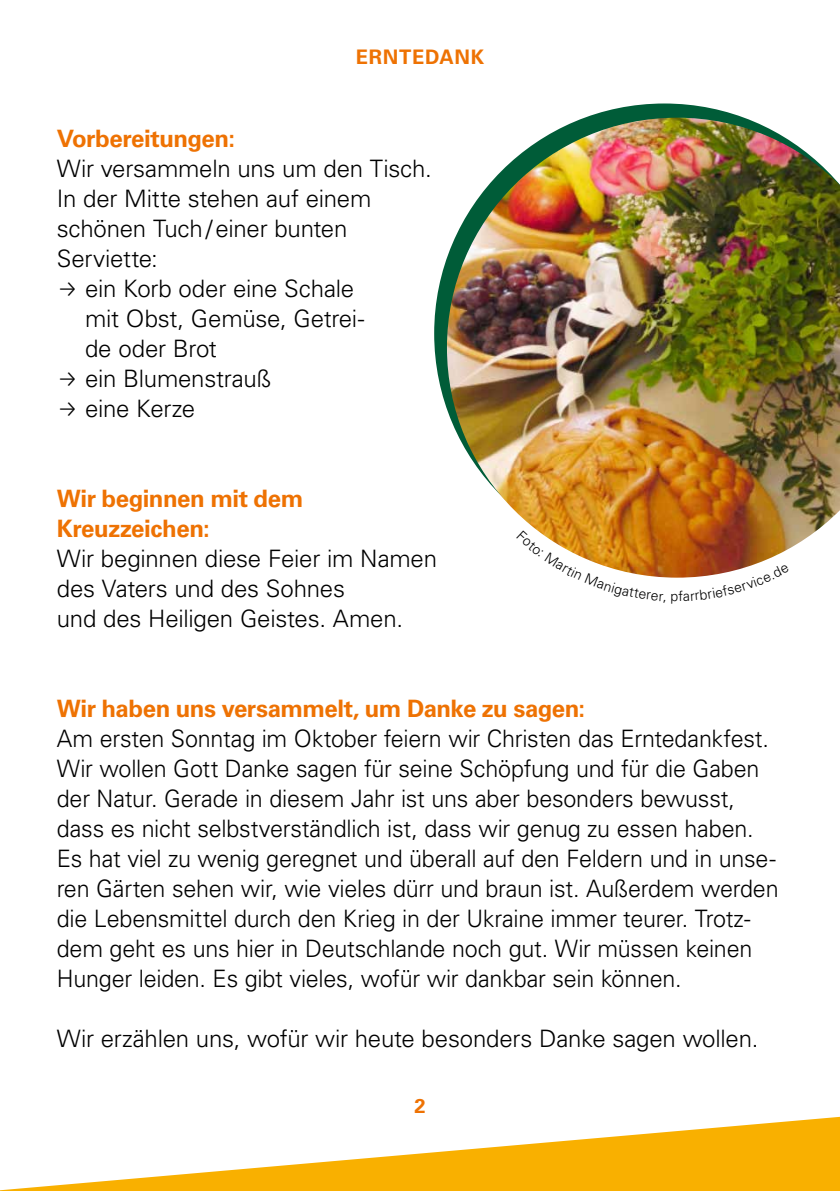
<style>
.page{position:relative;width:840px;height:1191px;background:#fff}
.page>*{position:absolute;margin:0;border:0;box-sizing:border-box;transform-origin:0 0}
.t1{font:300 24px/30px "Univers LT Std";letter-spacing:-.01em;color:#000}
.t2{font:700 24px/30px "Univers LT Std";letter-spacing:-.02em;color:#ee7203}
.t3{font:700 20px "Univers LT Std";letter-spacing:.035em;color:#ee7203}
.s1{font-family:"Fira Sans"}
</style>
<div class="page">
<svg style="left:0;top:1117px;width:839px;height:74px"></svg>
<svg style="left:434px;top:103px;width:311px;height:303px"></svg>
<img style="left:446px;top:118px;width:393px;height:459px">
<svg style="left:516px;top:530px;width:149px;height:48px"></svg>
<svg style="left:671px;top:564px;width:117px;height:14px"></svg>
<p class="t3" style="left:355px;top:45px;width:130px">ERNTEDANK</p>
<p class="t2" style="left:57px;top:123px;width:180px">Vorbereitungen:</p>
<p class="t1" style="left:57px;top:153px;width:376px">Wir versammeln uns um den Tisch.<br>In der Mitte stehen auf einem schönen Tuch/einer bunten<br>Serviette:</p>
<p class="t1" style="left:85px;top:273px;width:281px;text-indent:-28px"><span class="s1">→</span> ein Korb oder eine Schale mit Obst, Gemüse, Getrei&shy;de oder Brot</p>
<p class="t1" style="left:57px;top:363px;width:216px"><span class="s1">→</span> ein Blumenstrauß</p>
<p class="t1" style="left:57px;top:393px;width:140px"><span class="s1">→</span> eine Kerze</p>
<p class="t2" style="left:57px;top:483px;width:248px">Wir beginnen mit dem<br>Kreuzzeichen:</p>
<p class="t1" style="left:57px;top:543px;width:381px">Wir beginnen diese Feier im Namen des Vaters und des Sohnes<br>und des Heiligen Geistes. Amen.</p>
<p class="t2" style="left:57px;top:693px;width:529px">Wir haben uns versammelt, um Danke zu sagen:</p>
<p class="t1" style="left:57px;top:723px;width:723px">Am ersten Sonntag im Oktober feiern wir Christen das Erntedankfest.<br>Wir wollen Gott Danke sagen für seine Schöpfung und für die Gaben der Natur. Gerade in diesem Jahr ist uns aber besonders bewusst, dass es nicht selbstverständlich ist, dass wir genug zu essen haben.<br>Es hat viel zu wenig geregnet und überall auf den Feldern und in unse&shy;ren Gärten sehen wir, wie vieles dürr und braun ist. Außerdem werden die Lebensmittel durch den Krieg in der Ukraine immer teurer. Trotz&shy;dem geht es uns hier in Deutschlande noch gut. Wir müssen keinen Hunger leiden. Es gibt vieles, wofür wir dankbar sein können.</p>
<p class="t1" style="left:57px;top:1023px;width:702px">Wir erzählen uns, wofür wir heute besonders Danke sagen wollen.</p>
<p class="t3" style="left:414px;top:1094px;width:13px">2</p>
</div>
